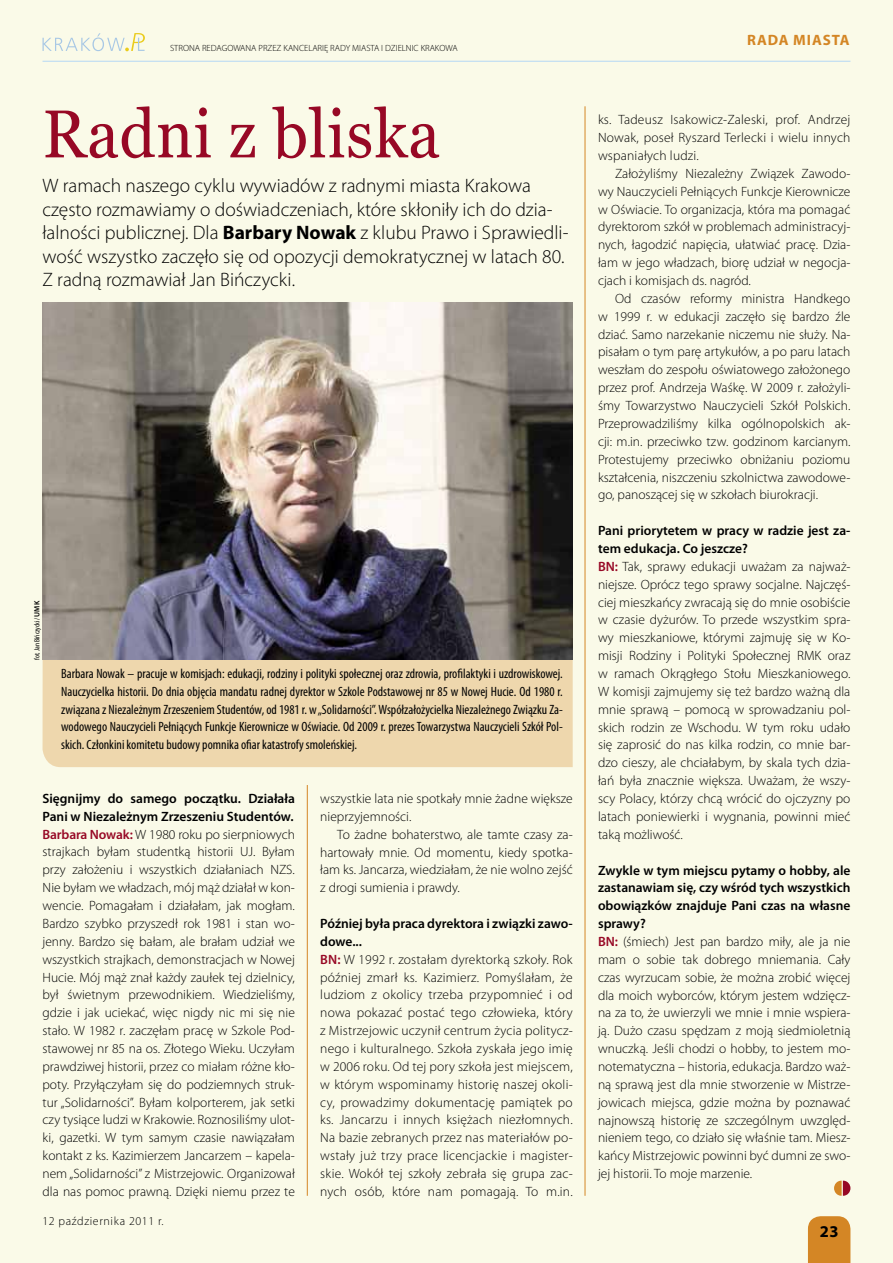
<style>
.page{position:relative;width:893px;height:1263px;background:#fafae8}
.page>*{position:absolute;margin:0;border:0;box-sizing:border-box;transform-origin:0 0}
.t1{font:67.5px "Georgia";letter-spacing:.01em;color:#970825;scale:.93 1}
.t2{font:300 19.5px/23.4px "Myriad Pro";color:#000}
.t3{font:700 16.5px "Myriad Pro";color:#000}
.t4{font:700 15px "Myriad Pro";color:#d48625}
.t5{font:300 13.5px/17.9px "Myriad Pro";color:#000;text-align:justify}
.t6{font:condensed 13.5px/17.9px "Myriad Pro";color:#000;text-align:justify}
.t7{font:300 12px "Myriad Pro";letter-spacing:.05em;color:#000}
.t8{font:300 9px "Myriad Pro";color:#000}
.t9{font:condensed 7.5px "Myriad Pro";color:#000}
.s1{font-weight:700}
.s2{font-weight:600;font-stretch:normal}
.s3{font-weight:600}
.s4{font-weight:600;color:#970825}
</style>
<div class="page">
<div style="left:808px;top:1216px;width:42px;height:47px;background:#d48625"></div>
<hr style="left:43px;top:61px;width:807px;height:1px;background:#b4d7f5">
<svg style="left:43px;top:33px;width:102px;height:18px"></svg>
<svg style="left:834px;top:1180px;width:16px;height:16px"></svg>
<hr style="left:585px;top:106px;width:1px;height:1090px;background:#d48625">
<hr style="left:307px;top:785px;width:1px;height:411px;background:#d48625">
<div style="left:43px;top:660px;width:530px;height:107px;background:#eed7ad"></div>
<img style="left:43px;top:303px;width:530px;height:357px">
<p class="t8" style="left:170px;top:42px;width:289px">STRONA REDAGOWANA PRZEZ KANCELARIĘ RADY MIASTA I DZIELNIC KRAKOWA</p>
<h1 class="t1" style="left:43px;top:93px;width:429px">Radni z bliska</h1>
<p class="t2" style="left:42px;top:174px;width:527px">W ramach naszego cyklu wywiadów z radnymi miasta Krakowa często rozmawiamy o doświadczeniach, które skłoniły ich do dzia&shy;łalności publicznej. Dla <span class="s1">Barbary Nowak</span> z klubu Prawo i Sprawiedli&shy;wość wszystko zaczęło się od opozycji demokratycznej w latach 80.<br>Z radną rozmawiał Jan Bińczycki.</p>
<p class="t9" style="left:32px;top:660px;width:61px;rotate:-90deg">fot. Jan Bińczycki / <span class="s2">UMK</span></p>
<p class="t6" style="left:61px;top:664px;width:503px">Barbara Nowak – pracuje w komisjach: edukacji, rodziny i polityki społecznej oraz zdrowia, profilaktyki i uzdrowiskowej.<br>Nauczycielka historii. Do dnia objęcia mandatu radnej dyrektor w Szkole Podstawowej nr 85 w Nowej Hucie. Od 1980 r. związana z Niezależnym Zrzeszeniem Studentów, od 1981 r. w „Solidarności”. Współzałożycielka Niezależnego Związku Za&shy;wodowego Nauczycieli Pełniących Funkcje Kierownicze w Oświacie. Od 2009 r. prezes Towarzystwa Nauczycieli Szkół Pol&shy;skich. Członkini komitetu budowy pomnika ofiar katastrofy smoleńskiej.</p>
<p class="t5" style="left:43px;top:789px;width:254px"><span class="s3">Sięgnijmy do samego początku. Działała Pani w Niezależnym Zrzeszeniu Studentów.<br></span><span class="s4">Barbara Nowak:</span> W 1980 roku po sierpniowych strajkach byłam studentką historii UJ. Byłam przy założeniu i wszystkich działaniach NZS.<br>Nie byłam we władzach, mój mąż działał w kon&shy;wencie. Pomagałam i działałam, jak mogłam.<br>Bardzo szybko przyszedł rok 1981 i stan wo&shy;jenny. Bardzo się bałam, ale brałam udział we wszystkich strajkach, demonstracjach w Nowej Hucie. Mój mąż znał każdy zaułek tej dzielnicy, był świetnym przewodnikiem. Wiedzieliśmy, gdzie i jak uciekać, więc nigdy nic mi się nie stało. W 1982 r. zaczęłam pracę w Szkole Pod&shy;stawowej nr 85 na os. Złotego Wieku. Uczyłam prawdziwej historii, przez co miałam różne kło&shy;poty. Przyłączyłam się do podziemnych struk&shy;tur „Solidarności”. Byłam kolporterem, jak setki czy tysiące ludzi w Krakowie. Roznosiliśmy ulot&shy;ki, gazetki. W tym samym czasie nawiązałam kontakt z ks. Kazimierzem Jancarzem – kapela&shy;nem „Solidarności” z Mistrzejowic. Organizował dla nas pomoc prawną. Dzięki niemu przez te</p>
<p class="t5" style="left:320px;top:789px;width:254px">wszystkie lata nie spotkały mnie żadne większe nieprzyjemności.</p>
<p class="t5" style="left:320px;top:825px;width:254px;text-indent:17px">To żadne bohaterstwo, ale tamte czasy za&shy;hartowały mnie. Od momentu, kiedy spotka&shy;łam ks. Jancarza, wiedziałam, że nie wolno zejść z drogi sumienia i prawdy.</p>
<p class="t5" style="left:320px;top:914px;width:254px;text-align:left"><span class="s3">Później była praca dyrektora i związki zawo&shy;dowe...<br></span><span class="s4">BN:</span> W 1992 r. zostałam dyrektorką szkoły. Rok później zmarł ks. Kazimierz. Pomyślałam, że ludziom z okolicy trzeba przypomnieć i od nowa pokazać postać tego człowieka, który z Mistrzejowic uczynił centrum życia politycz&shy;nego i kulturalnego. Szkoła zyskała jego imię w 2006 roku. Od tej pory szkoła jest miejscem, w którym wspominamy historię naszej okoli&shy;cy, prowadzimy dokumentację pamiątek po ks. Jancarzu i innych księżach niezłomnych.<br>Na bazie zebranych przez nas materiałów po&shy;wstały już trzy prace licencjackie i magister&shy;skie. Wokół tej szkoły zebrała się grupa zac&shy;nych osób, które nam pomagają. To m.in.</p>
<p class="t7" style="left:43px;top:1213px;width:123px">12 października 2011 r.</p>
<p class="t4" style="left:747px;top:30px;width:12px">rada</p>
<p class="t4" style="left:793px;top:30px;width:11px">miasta</p>
<p class="t5" style="left:598px;top:111px;width:254px">ks. Tadeusz Isakowicz-Zaleski, prof. Andrzej Nowak, poseł Ryszard Terlecki i wielu innych wspaniałych ludzi.</p>
<p class="t5" style="left:598px;top:164px;width:254px;text-indent:17px">Założyliśmy Niezależny Związek Zawodo&shy;wy Nauczycieli Pełniących Funkcje Kierownicze w Oświacie. To organizacja, która ma pomagać dyrektorom szkół w problemach administracyj&shy;nych, łagodzić napięcia, ułatwiać pracę. Dzia&shy;łam w jego władzach, biorę udział w negocja&shy;cjach i komisjach ds. nagród.</p>
<p class="t5" style="left:598px;top:289px;width:254px;text-indent:17px">Od czasów reformy ministra Handkego w 1999 r. w edukacji zaczęło się bardzo źle dziać. Samo narzekanie niczemu nie służy. Na&shy;pisałam o tym parę artykułów, a po paru latach weszłam do zespołu oświatowego założonego przez prof. Andrzeja Waśkę. W 2009 r. założyli&shy;śmy Towarzystwo Nauczycieli Szkół Polskich.<br>Przeprowadziliśmy kilka ogólnopolskich ak&shy;cji: m.in. przeciwko tzw. godzinom karcianym.<br>Protestujemy przeciwko obniżaniu poziomu kształcenia, niszczeniu szkolnictwa zawodowe&shy;go, panoszącej się w szkołach biurokracji.</p>
<p class="t5" style="left:598px;top:522px;width:254px;text-align:left"><span class="s3">Pani priorytetem w pracy w radzie jest za&shy;tem edukacja. Co jeszcze?<br></span><span class="s4">BN:</span> Tak, sprawy edukacji uważam za najważ&shy;niejsze. Oprócz tego sprawy socjalne. Najczęś&shy;ciej mieszkańcy zwracają się do mnie osobiście w czasie dyżurów. To przede wszystkim spra&shy;wy mieszkaniowe, którymi zajmuję się w Ko&shy;misji Rodziny i Polityki Społecznej RMK oraz w ramach Okrągłego Stołu Mieszkaniowego.<br>W komisji zajmujemy się też bardzo ważną dla mnie sprawą – pomocą w sprowadzaniu pol&shy;skich rodzin ze Wschodu. W tym roku udało się zaprosić do nas kilka rodzin, co mnie bar&shy;dzo cieszy, ale chciałabym, by skala tych dzia&shy;łań była znacznie większa. Uważam, że wszy&shy;scy Polacy, którzy chcą wrócić do ojczyzny po latach poniewierki i wygnania, powinni mieć taką możliwość.</p>
<p class="t5" style="left:598px;top:861px;width:254px;text-align:left"><span class="s3">Zwykle w tym miejscu pytamy o hobby, ale zastanawiam się, czy wśród tych wszystkich obowiązków znajduje Pani czas na własne sprawy?<br></span><span class="s4">BN:</span> (śmiech) Jest pan bardzo miły, ale ja nie mam o sobie tak dobrego mniemania. Cały czas wyrzucam sobie, że można zrobić więcej dla moich wyborców, którym jestem wdzięcz&shy;na za to, że uwierzyli we mnie i mnie wspiera&shy;ją. Dużo czasu spędzam z moją siedmioletnią wnuczką. Jeśli chodzi o hobby, to jestem mo&shy;notematyczna – historia, edukacja. Bardzo waż&shy;ną sprawą jest dla mnie stworzenie w Mistrze&shy;jowicach miejsca, gdzie można by poznawać najnowszą historię ze szczególnym uwzględ&shy;nieniem tego, co działo się właśnie tam. Miesz&shy;kańcy Mistrzejowic powinni być dumni ze swo&shy;jej historii. To moje marzenie.</p>
<p class="t3" style="left:820px;top:1221px;width:21px">23</p>
</div>
